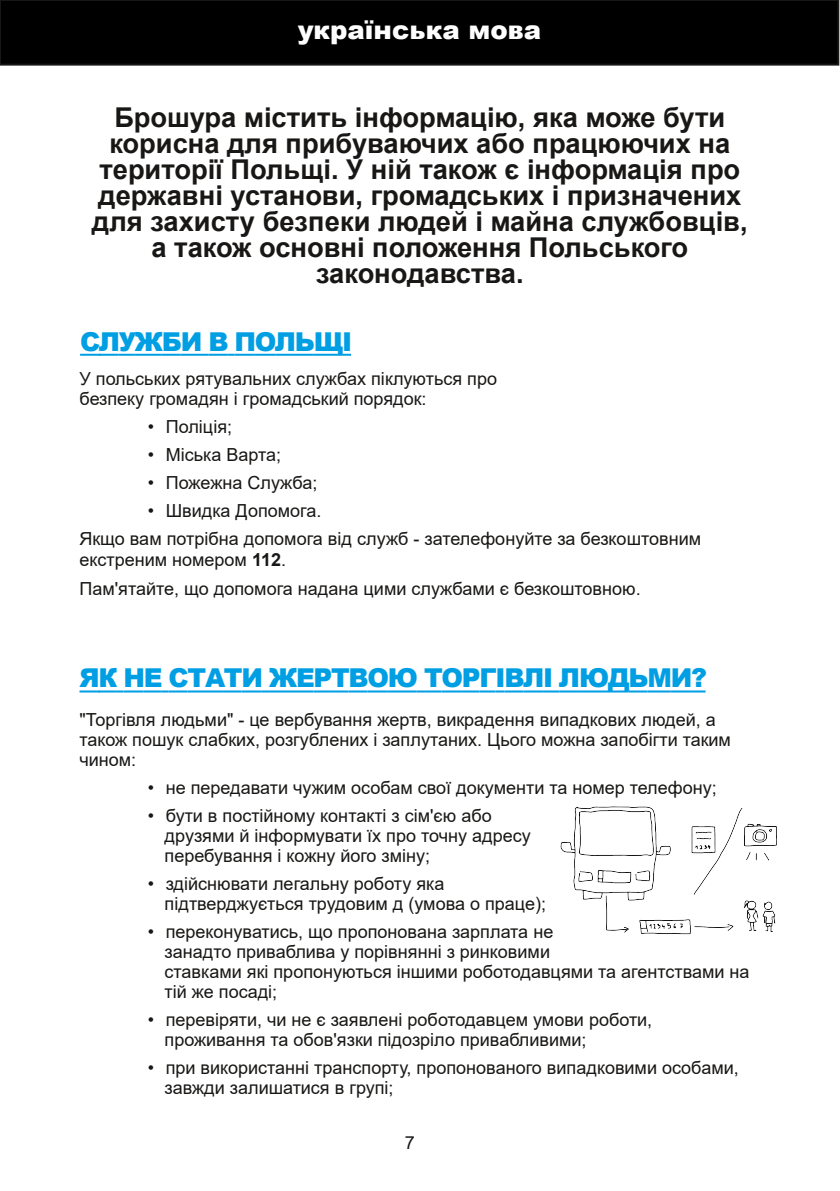
<style>
.page{position:relative;width:840px;height:1191px;background:#fff}
.page>*{position:absolute;margin:0;border:0;box-sizing:border-box;transform-origin:0 0}
.t1{font:700 27.2px/26px "Arial";color:#181715;text-align:center}
.t2{font:900 26px "Arial";letter-spacing:-.05em;color:#009ee3}
.t3{font:900 26px "Arial";color:#fff}
.t4{font:18px/20px "Arial";color:#181715}
.s1{font-weight:700}
</style>
<div class="page">
<hr style="left:80px;top:354px;width:20px;height:2px;background:#009ee3">
<hr style="left:99px;top:354px;width:20px;height:2px;background:#009ee3">
<svg style="left:119px;top:354px;width:16px;height:2px"></svg>
<hr style="left:135px;top:354px;width:27px;height:2px;background:#009ee3">
<svg style="left:162px;top:354px;width:18px;height:2px"></svg>
<hr style="left:180px;top:354px;width:21px;height:2px;background:#009ee3">
<svg style="left:201px;top:354px;width:33px;height:2px"></svg>
<hr style="left:234px;top:354px;width:21px;height:2px;background:#009ee3">
<hr style="left:255px;top:354px;width:20px;height:2px;background:#009ee3">
<hr style="left:275px;top:354px;width:20px;height:2px;background:#009ee3">
<svg style="left:295px;top:354px;width:19px;height:2px"></svg>
<hr style="left:314px;top:354px;width:28px;height:2px;background:#009ee3">
<svg style="left:342px;top:354px;width:9px;height:2px"></svg>
<hr style="left:79px;top:690px;width:21px;height:2px;background:#009ee3">
<svg style="left:98px;top:690px;width:25px;height:2px"></svg>
<hr style="left:123px;top:690px;width:21px;height:2px;background:#009ee3">
<svg style="left:144px;top:690px;width:97px;height:2px"></svg>
<hr style="left:241px;top:690px;width:20px;height:2px;background:#009ee3">
<svg style="left:261px;top:690px;width:8px;height:2px"></svg>
<hr style="left:269px;top:690px;width:27px;height:2px;background:#009ee3">
<svg style="left:296px;top:690px;width:71px;height:2px"></svg>
<hr style="left:367px;top:690px;width:20px;height:2px;background:#009ee3">
<hr style="left:387px;top:690px;width:29px;height:2px;background:#009ee3">
<svg style="left:416px;top:690px;width:25px;height:2px"></svg>
<hr style="left:441px;top:690px;width:20px;height:2px;background:#009ee3">
<svg style="left:461px;top:690px;width:117px;height:2px"></svg>
<hr style="left:578px;top:690px;width:29px;height:2px;background:#009ee3">
<hr style="left:607px;top:690px;width:21px;height:2px;background:#009ee3">
<svg style="left:628px;top:690px;width:19px;height:2px"></svg>
<hr style="left:647px;top:690px;width:23px;height:2px;background:#009ee3">
<hr style="left:670px;top:690px;width:20px;height:2px;background:#009ee3">
<svg style="left:690px;top:690px;width:15px;height:2px"></svg>
<img style="left:560px;top:806px;width:217px;height:129px">
<div style="left:0;top:0;width:837px;height:65px;background:#000"></div>
<div style="left:0;top:0;width:838px;height:66px;border:2px solid #181715"></div>
<h2 class="t3" style="left:297px;top:10px;width:245px">українська мова</h2>
<p class="t1" style="left:92px;top:105px;width:656px">Брошура містить інформацію, яка може бути корисна для прибуваючих або працюючих на території Польщі. У ній також є інформація про державні установи, громадських і призначених для захисту безпеки людей і майна службовців, а також основні положення Польського законодавства.</p>
<h2 class="t2" style="left:80px;top:322px;width:273px">СЛУЖБИ В ПОЛЬЩІ</h2>
<p class="t4" style="left:79px;top:368px;width:419px">У польських рятувальних службах піклуються про безпеку громадян і громадський порядок:</p>
<p class="t4" style="left:148px;top:416px;width:86px">• Поліція;</p>
<p class="t4" style="left:148px;top:444px;width:134px">• Міська Варта;</p>
<p class="t4" style="left:148px;top:472px;width:171px">• Пожежна Служба;</p>
<p class="t4" style="left:79px;top:496px;width:622px;line-height:28.6px;text-indent:68px">• Швидка Допомога.<br>Якщо вам потрібна допомога від служб - зателефонуйте за безкоштовним</p>
<p class="t4" style="left:79px;top:545px;width:562px;line-height:28.6px">екстреним номером <span class="s1">112</span>.<br>Пам'ятайте, що допомога надана цими службами є безкоштовною.</p>
<h2 class="t2" style="left:79px;top:659px;width:628px">ЯК НЕ СТАТИ ЖЕРТВОЮ ТОРГІВЛІ ЛЮДЬМИ?</h2>
<p class="t4" style="left:79px;top:710px;width:652px">"Торгівля людьми" - це вербування жертв, викрадення випадкових людей, а також пошук слабких, розгублених і заплутаних. Цього можна запобігти таким чином:</p>
<p class="t4" style="left:148px;top:778px;width:570px">• не передавати чужим особам свої документи та номер телефону;</p>
<p class="t4" style="left:164px;top:806px;width:367px;text-indent:-17px">• бути в постійному контакті з сім'єю або друзями й інформувати їх про точну адресу перебування і кожну його зміну;</p>
<p class="t4" style="left:164px;top:874px;width:383px;text-indent:-17px">• здійснювати легальну роботу яка підтверджується трудовим д (умова о праце);</p>
<p class="t4" style="left:164px;top:922px;width:586px;text-indent:-17px">• переконуватись, що пропонована зарплата не<br>занадто приваблива у порівнянні з ринковими<br>ставками які пропонуються іншими роботодавцями та агентствами на тій же посаді;</p>
<p class="t4" style="left:164px;top:1010px;width:489px;text-indent:-17px">• перевіряти, чи не є заявлені роботодавцем умови роботи, проживання та обов'язки підозріло привабливими;</p>
<p class="t4" style="left:164px;top:1058px;width:575px;text-indent:-17px">• при використанні транспорту, пропонованого випадковими особами, завжди залишатися в групі;</p>
<p class="t4" style="left:404px;top:1132px;width:12px">7</p>
</div>
